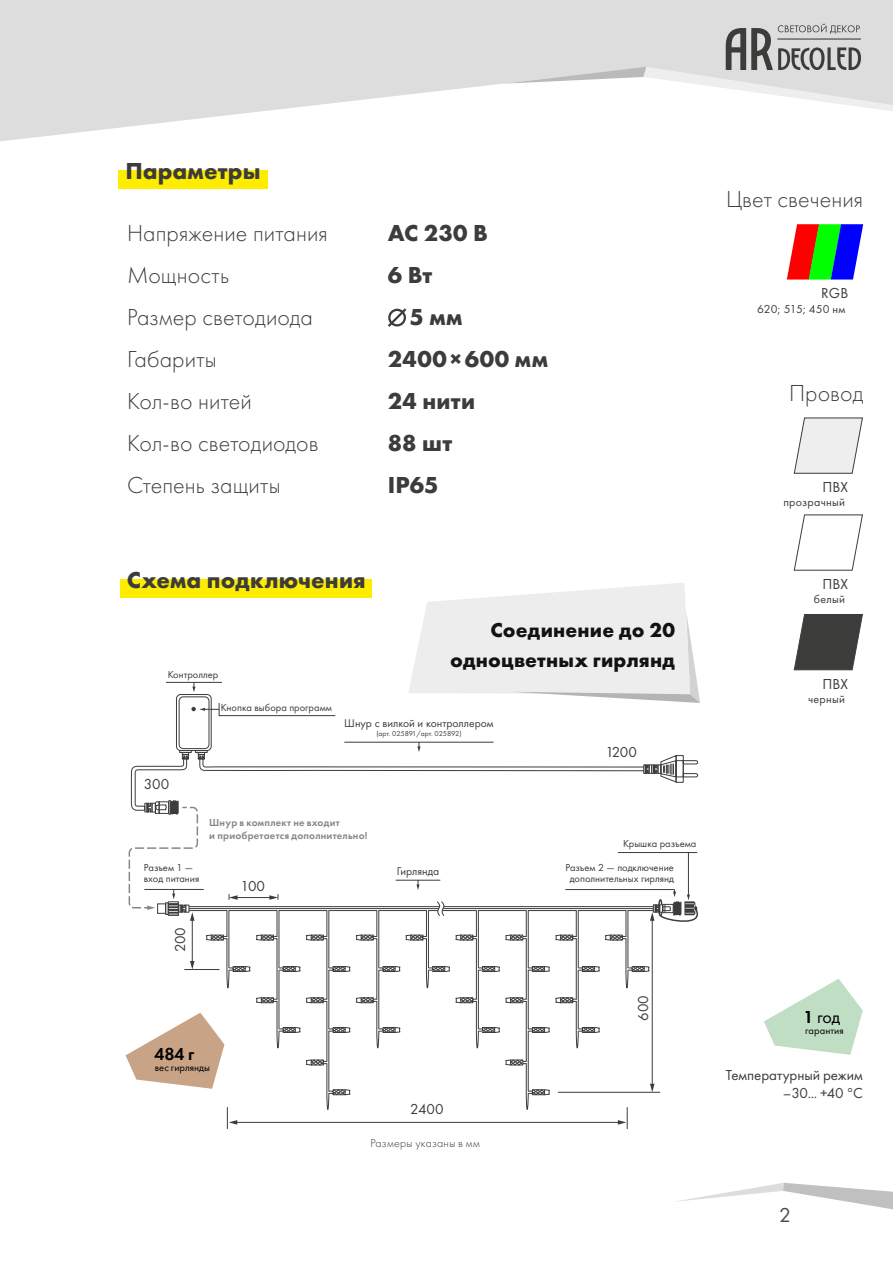
<style>
.page{position:relative;width:893px;height:1263px;background:#fff}
.page>*{position:absolute;margin:0;border:0;box-sizing:border-box;transform-origin:0 0}
.t1{font:300 24px/42px "Futura PT";letter-spacing:.005em;color:#3c3c3b}
.t2{font:700 24px/42px "Futura PT";letter-spacing:.01em;color:#3c3c3b}
.t3{font:700 21px/30px "Futura PT";letter-spacing:.01em;color:#121212;text-align:right}
.t4{font:21px "Futura PT";color:#4b4b4b}
.t5{font:18px "Futura PT";color:#000}
.t6{font:600 18px "Futura PT";color:#000}
.t7{font:15px/18px "Futura PT";color:#3c3c3b;text-align:right}
.t8{font:12px "Futura PT";letter-spacing:.02em;color:#3c3c3b}
.t9{font:300 12px "Futura PT";letter-spacing:.025em;color:#3c3c3b}
.t10{font:12px "Futura PT";color:#3c3c3b}
.t11{font:11.55px "Futura PT";color:#3c3c3b}
.t12{font:10.5px/11.2px "Futura PT";color:#3c3c3b}
.t13{font:600 10.5px/12.6px "Futura PT";letter-spacing:.02em;color:#878786}
.t14{font:10.5px "Futura PT";letter-spacing:.01em;color:#000}
.t15{font:7.5px "Futura PT";letter-spacing:-.01em;color:#3c3c3b}
.s1{font-weight:600}
</style>
<div class="page">
<svg style="left:0;top:0;width:893px;height:141px;fill:#ddd"></svg>
<svg style="left:677px;top:1183px;width:216px;height:27px"></svg>
<svg style="left:503px;top:24px;width:390px;height:87px"></svg>
<hr style="left:279px;top:970px;width:1px;height:59px;background:#3c3c3b">
<hr style="left:277px;top:939px;width:1px;height:60px;background:#3c3c3b">
<hr style="left:328px;top:970px;width:1px;height:59px;background:#3c3c3b">
<hr style="left:328px;top:1031px;width:1px;height:60px;background:#3c3c3b">
<svg style="left:306px;top:1059px;width:45px;height:51px"></svg>
<hr style="left:326px;top:1001px;width:1px;height:60px;background:#3c3c3b">
<hr style="left:326px;top:939px;width:1px;height:60px;background:#3c3c3b">
<hr style="left:478px;top:970px;width:1px;height:59px;background:#3c3c3b">
<hr style="left:476px;top:939px;width:1px;height:60px;background:#3c3c3b">
<hr style="left:528px;top:970px;width:1px;height:59px;background:#3c3c3b">
<hr style="left:528px;top:1031px;width:1px;height:60px;background:#3c3c3b">
<svg style="left:505px;top:1059px;width:45px;height:51px"></svg>
<hr style="left:526px;top:1001px;width:1px;height:60px;background:#3c3c3b">
<hr style="left:526px;top:939px;width:1px;height:60px;background:#3c3c3b">
<hr style="left:578px;top:970px;width:1px;height:59px;background:#3c3c3b">
<svg style="left:455px;top:997px;width:145px;height:52px"></svg>
<hr style="left:576px;top:939px;width:1px;height:60px;background:#3c3c3b">
<hr style="left:378px;top:970px;width:1px;height:59px;background:#3c3c3b">
<svg style="left:256px;top:997px;width:145px;height:52px"></svg>
<hr style="left:376px;top:939px;width:1px;height:60px;background:#3c3c3b">
<div style="left:176px;top:694px;width:36px;height:57px;border:1px solid #3c3c3b;border-radius:4px"></div>
<div style="left:179px;top:696px;width:30px;height:53px;border:1px solid #3c3c3b;border-radius:4px"></div>
<hr style="left:166px;top:682px;width:56px;height:1px;background:#3c3c3b">
<svg style="left:192px;top:682px;width:3px;height:10px"></svg>
<svg style="left:191px;top:702px;width:145px;height:14px"></svg>
<hr style="left:236px;top:1122px;width:383px;height:1px;background:#3c3c3b">
<svg style="left:618px;top:1107px;width:10px;height:22px"></svg>
<hr style="left:558px;top:1092px;width:102px;height:1px;background:#3c3c3b">
<hr style="left:652px;top:919px;width:1px;height:166px;background:#3c3c3b">
<svg style="left:650px;top:1084px;width:4px;height:8px"></svg>
<svg style="left:227px;top:1107px;width:10px;height:22px"></svg>
<svg style="left:128px;top:742px;width:571px;height:247px"></svg>
<svg style="left:388px;top:308px;width:19px;height:19px"></svg>
<div style="left:118px;top:170px;width:150px;height:19px;background:#ffed00"></div>
<div style="left:121px;top:579px;width:251px;height:19px;background:#ffed00"></div>
<svg style="left:793px;top:417px;width:70px;height:57px;background:#e6e6e6"></svg>
<svg style="left:793px;top:514px;width:70px;height:57px"></svg>
<svg style="left:793px;top:614px;width:70px;height:56px;background:#5b5b5a"></svg>
<svg style="left:764px;top:979px;width:99px;height:76px"></svg>
<svg style="left:408px;top:583px;width:292px;height:120px"></svg>
<svg style="left:126px;top:1012px;width:98px;height:77px"></svg>
<svg style="left:787px;top:224px;width:76px;height:56px;background:#6c6d6d"></svg>
<p class="t2" style="left:125px;top:153px;width:137px">Параметры</p>
<p class="t1" style="left:127px;top:215px;width:202px">Напряжение питания<br>Мощность<br>Размер светодиода<br>Габариты<br>Кол-во нитей<br>Кол-во светодиодов<br>Степень защиты</p>
<p class="t2" style="left:388px;top:215px;width:102px">AC 230 В<br>6 Вт</p>
<p class="t2" style="left:388px;top:299px;width:162px;text-indent:22px">5 мм<br>2400 × 600 мм<br>24 нити<br>88 шт<br>IP65</p>
<p class="t2" style="left:127px;top:562px;width:241px">Схема подключения</p>
<p class="t12" style="left:168px;top:669px;width:52px">Контроллер</p>
<p class="t12" style="left:221px;top:702px;width:112px">Кнопка выбора программ</p>
<p class="t3" style="left:450px;top:617px;width:226px">Соединение до 20 одноцветных гирлянд</p>
<p class="t7" style="left:144px;top:775px;width:27px">300</p>
<p class="t11" style="left:344px;top:719px;width:151px">Шнур с вилкой и контроллером</p>
<p class="t15" style="left:376px;top:731px;width:87px">(арт. 025891/арт. 025892)</p>
<p class="t13" style="left:209px;top:817px;width:160px">Шнур в комплект не входит<br>и приобретается дополнительно!</p>
<p class="t7" style="left:605px;top:743px;width:33px">1200</p>
<p class="t12" style="left:623px;top:839px;width:75px">Крышка разъема</p>
<p class="t12" style="left:144px;top:862px;width:57px">Разъем 1 ― вход питания</p>
<p class="t12" style="left:565px;top:862px;width:110px;text-align:center">Разъем 2 ― подключение дополнительных гирлянд</p>
<p class="t11" style="left:397px;top:866px;width:44px">Гирлянда</p>
<p class="t7" style="left:240px;top:878px;width:26px">100</p>
<p class="t7" style="left:172px;top:952px;width:27px;rotate:-90deg">200</p>
<p class="t6" style="left:154px;top:1047px;width:41px">484 г</p>
<p class="t14" style="left:155px;top:1062px;width:57px">вес гирлянды</p>
<p class="t7" style="left:410px;top:1101px;width:35px">2400</p>
<p class="t9" style="left:370px;top:1138px;width:111px">Размеры указаны в мм</p>
<p class="t7" style="left:635px;top:1021px;width:27px;rotate:-90deg">600</p>
<p class="t1" style="left:726px;top:181px;width:139px">Цвет свечения</p>
<p class="t7" style="left:821px;top:285px;width:29px">RGB</p>
<p class="t10" style="left:757px;top:303px;width:90px">620; 515; 450 нм</p>
<p class="t1" style="left:789px;top:375px;width:76px">Провод</p>
<p class="t7" style="left:822px;top:478px;width:27px">ПВХ</p>
<p class="t8" style="left:783px;top:496px;width:63px">прозрачный</p>
<p class="t7" style="left:822px;top:575px;width:27px">ПВХ</p>
<p class="t8" style="left:814px;top:593px;width:33px">белый</p>
<p class="t7" style="left:822px;top:675px;width:27px">ПВХ</p>
<p class="t8" style="left:808px;top:693px;width:38px">черный</p>
<p class="t5" style="left:803px;top:1008px;width:38px"><span class="s1">1</span> год</p>
<p class="t14" style="left:805px;top:1025px;width:40px">гарантия</p>
<p class="t7" style="left:726px;top:1066px;width:138px">Температурный режим –30... +40 °С</p>
<p class="t4" style="left:779px;top:1204px;width:13px">2</p>
</div>
